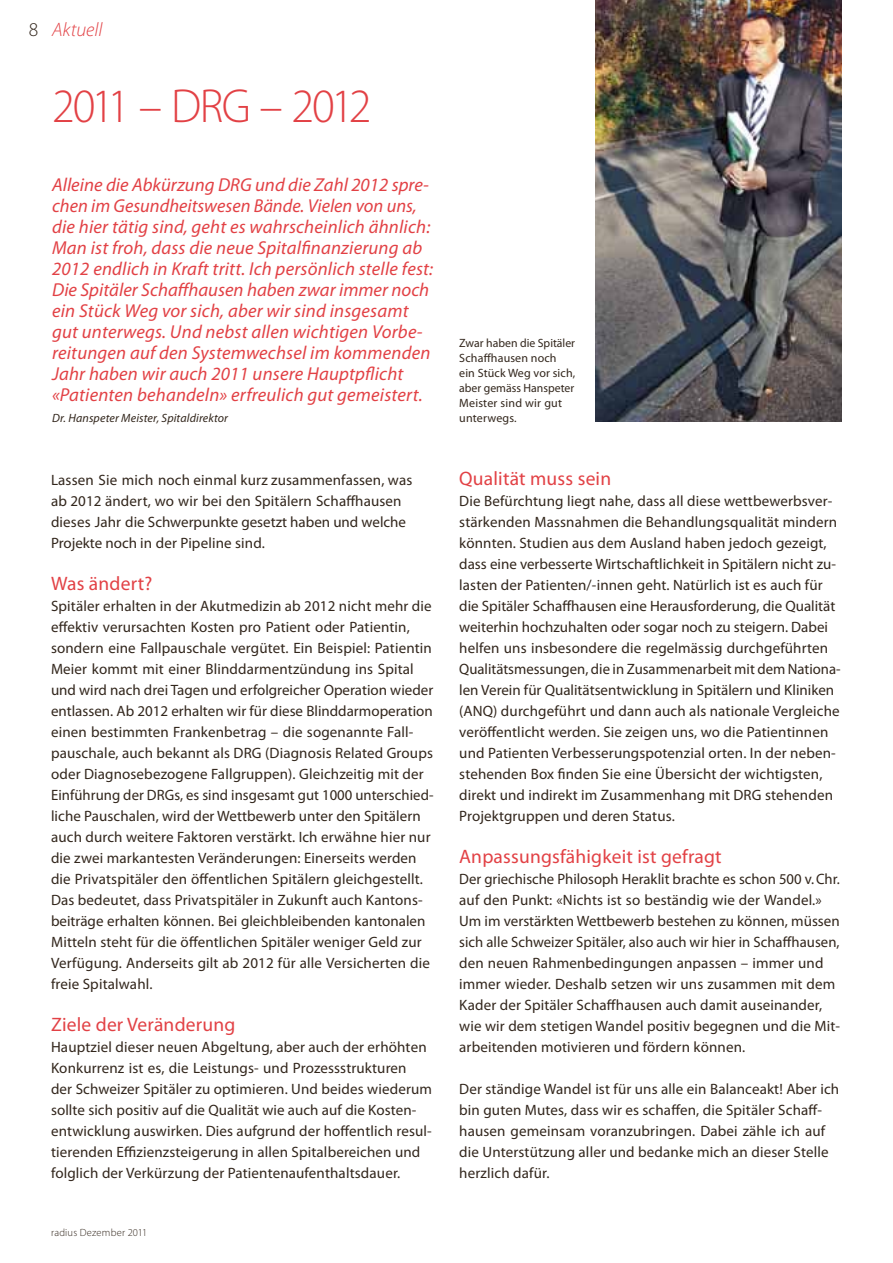
<style>
.page{position:relative;width:893px;height:1263px;background:#fff}
.page>*{position:absolute;margin:0;border:0;box-sizing:border-box;transform-origin:0 0}
.t1{font:300 48px "Myriad Pro";letter-spacing:-.065em;color:#e24145}
.t2{font:19.5px "Myriad Pro";letter-spacing:.01em;color:#e24145}
.t3{font:italic 300 19.5px "Myriad Pro";letter-spacing:-.005em;color:#e24145}
.t4{font:italic 18.75px/21px "Myriad Pro";letter-spacing:.01em;color:#e24145}
.t5{font:15px/21px "Myriad Pro";letter-spacing:.01em;color:#32261c}
.t6{font:12px/15px "Myriad Pro";letter-spacing:.01em;color:#32261c}
.t7{font:italic 12px "Myriad Pro";letter-spacing:.01em;color:#32261c}
.t8{font:300 10.5px "Myriad Pro";letter-spacing:.02em;color:#32261c}
.s1{font-style:normal;color:#32261c}
</style>
<div class="page">
<img style="left:595px;top:0;width:247px;height:422px">
<h2 class="t3" style="left:29px;top:18px;width:75px"><span class="s1">8</span> Aktuell</h2>
<h1 class="t1" style="left:52px;top:77px;width:321px">2011 – DRG – 2012</h1>
<p class="t4" style="left:52px;top:174px;width:383px">Alleine die Abkürzung DRG und die Zahl 2012 spre&shy;chen im Gesundheitswesen Bände. Vielen von uns, die hier tätig sind, geht es wahrscheinlich ähnlich:<br>Man ist froh, dass die neue Spitalfinanzierung ab 2012 endlich in Kraft tritt. Ich persönlich stelle fest:<br>Die Spitäler Schaffhausen haben zwar immer noch ein Stück Weg vor sich, aber wir sind insgesamt gut unterwegs. Und nebst allen wichtigen Vorbe&shy;reitungen auf den Systemwechsel im kommenden Jahr haben wir auch 2011 unsere Hauptpflicht «Patienten behandeln» erfreulich gut gemeistert.</p>
<p class="t7" style="left:52px;top:410px;width:178px">Dr. Hanspeter Meister, Spitaldirektor</p>
<p class="t5" style="left:51px;top:469px;width:363px">Lassen Sie mich noch einmal kurz zusammenfassen, was ab 2012 ändert, wo wir bei den Spitälern Schaffhausen dieses Jahr die Schwerpunkte gesetzt haben und welche Projekte noch in der Pipeline sind.</p>
<h2 class="t2" style="left:51px;top:571px;width:103px">Was ändert?</h2>
<p class="t5" style="left:51px;top:595px;width:384px">Spitäler erhalten in der Akutmedizin ab 2012 nicht mehr die effektiv verursachten Kosten pro Patient oder Patientin, sondern eine Fallpauschale vergütet. Ein Beispiel: Patientin Meier kommt mit einer Blinddarmentzündung ins Spital und wird nach drei Tagen und erfolgreicher Operation wieder entlassen. Ab 2012 erhalten wir für diese Blinddarmoperation einen bestimmten Frankenbetrag – die sogenannte Fall&shy;pauschale, auch bekannt als DRG (Diagnosis Related Groups oder Diagnosebezogene Fallgruppen). Gleichzeitig mit der Einführung der DRGs, es sind insgesamt gut 1000 unterschied&shy;liche Pauschalen, wird der Wettbewerb unter den Spitälern auch durch weitere Faktoren verstärkt. Ich erwähne hier nur die zwei markantesten Veränderungen: Einerseits werden die Privatspitäler den öffentlichen Spitälern gleichgestellt.<br>Das bedeutet, dass Privatspitäler in Zukunft auch Kantons&shy;beiträge erhalten können. Bei gleichbleibenden kantonalen Mitteln steht für die öffentlichen Spitäler weniger Geld zur Verfügung. Anderseits gilt ab 2012 für alle Versicherten die freie Spitalwahl.</p>
<h2 class="t2" style="left:51px;top:1012px;width:186px">Ziele der Veränderung</h2>
<p class="t5" style="left:51px;top:1036px;width:382px">Hauptziel dieser neuen Abgeltung, aber auch der erhöhten Konkurrenz ist es, die Leistungs- und Prozessstrukturen<br>der Schweizer Spitäler zu optimieren. Und beides wiederum sollte sich positiv auf die Qualität wie auch auf die Kosten&shy;entwicklung auswirken. Dies aufgrund der hoffentlich resul&shy;tierenden Effizienzsteigerung in allen Spitalbereichen und folglich der Verkürzung der Patientenaufenthaltsdauer.</p>
<p class="t8" style="left:51px;top:1226px;width:98px">radius Dezember 2011</p>
<p class="t6" style="left:459px;top:335px;width:118px">Zwar haben die Spitäler<br>Schaffhausen noch<br>ein Stück Weg vor sich, aber gemäss Hanspeter<br>Meister sind wir gut unterwegs.</p>
<h2 class="t2" style="left:459px;top:466px;width:153px">Qualität muss sein</h2>
<p class="t5" style="left:459px;top:490px;width:383px">Die Befürchtung liegt nahe, dass all diese wettbewerbsver&shy;stärkenden Massnahmen die Behandlungsqualität mindern könnten. Studien aus dem Ausland haben jedoch gezeigt, dass eine verbesserte Wirtschaftlichkeit in Spitälern nicht zu&shy;lasten der Patienten/-innen geht. Natürlich ist es auch für die Spitäler Schaffhausen eine Herausforderung, die Qualität weiterhin hochzuhalten oder sogar noch zu steigern. Dabei helfen uns insbesondere die regelmässig durchgeführten Qualitätsmessungen, die in Zusammenarbeit mit dem Nationa&shy;len Verein für Qualitätsentwicklung in Spitälern und Kliniken (ANQ) durchgeführt und dann auch als nationale Vergleiche veröffentlicht werden. Sie zeigen uns, wo die Patientinnen und Patienten Verbesserungspotenzial orten. In der neben&shy;stehenden Box finden Sie eine Übersicht der wichtigsten, direkt und indirekt im Zusammenhang mit DRG stehenden Projektgruppen und deren Status.</p>
<h2 class="t2" style="left:459px;top:844px;width:264px">Anpassungsfähigkeit ist gefragt</h2>
<p class="t5" style="left:459px;top:868px;width:382px">Der griechische Philosoph Heraklit brachte es schon 500 v.Chr. auf den Punkt: «Nichts ist so beständig wie der Wandel.» Um im verstärkten Wettbewerb bestehen zu können, müssen sich alle Schweizer Spitäler, also auch wir hier in Schaffhausen, den neuen Rahmenbedingungen anpassen – immer und immer wieder. Deshalb setzen wir uns zusammen mit dem Kader der Spitäler Schaffhausen auch damit auseinander, wie wir dem stetigen Wandel positiv begegnen und die Mit&shy;arbeitenden motivieren und fördern können.</p>
<p class="t5" style="left:459px;top:1078px;width:381px">Der ständige Wandel ist für uns alle ein Balanceakt! Aber ich bin guten Mutes, dass wir es schaffen, die Spitäler Schaff&shy;hausen gemeinsam voranzubringen. Dabei zähle ich auf die Unterstützung aller und bedanke mich an dieser Stelle herzlich dafür.</p>
</div>
